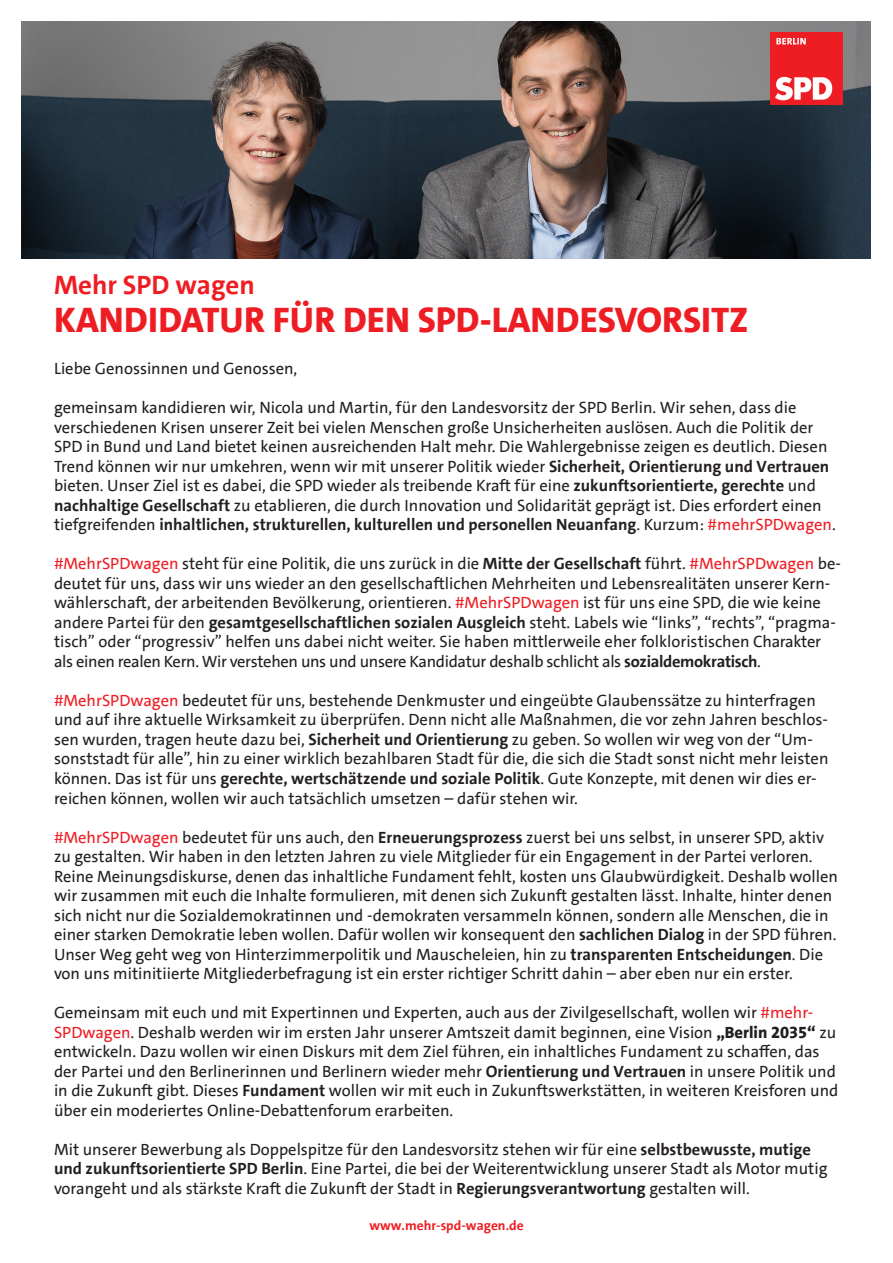
<style>
.page{position:relative;width:893px;height:1263px;background:#fff}
.page>*{position:absolute;margin:0;border:0;box-sizing:border-box;transform-origin:0 0}
.t1{font:800 36px "SPD The Sans";color:#ee1d23}
.t2{font:700 27px "SPD The Sans";color:#ee1d23}
.t3{font:16.5px/19.5px "SPD The Sans";color:#231f20}
.t4{font:700 13.5px "SPD The Sans";color:#ee1d23}
.s1{font-weight:700}
.s2{color:#ee1d23}
.s3{font-weight:800}
</style>
<div class="page">
<img style="left:21px;top:21px;width:850px;height:237px">
<div style="left:771px;top:33px;width:72px;height:72px;background:#ee1d23"></div>
<svg style="left:775px;top:77px;width:57px;height:23px"></svg>
<svg style="left:776px;top:38px;width:30px;height:6px"></svg>
<h2 class="t2" style="left:54px;top:274px;width:202px">Mehr SPD wagen</h2>
<h1 class="t1" style="left:54px;top:301px;width:696px">KANDIDATUR FÜR DEN SPD-LANDESVORSITZ</h1>
<p class="t3" style="left:54px;top:361px;width:245px">Liebe Genossinnen und Genossen,</p>
<p class="t3" style="left:54px;top:400px;width:783px">gemeinsam kandidieren wir, Nicola und Martin, für den Landesvorsitz der SPD Berlin. Wir sehen, dass die verschiedenen Krisen unserer Zeit bei vielen Menschen große Unsicherheiten auslösen. Auch die Politik der SPD in Bund und Land bietet keinen ausreichenden Halt mehr. Die Wahlergebnisse zeigen es deutlich. Diesen Trend können wir nur umkehren, wenn wir mit unserer Politik wieder <span class="s1">Sicherheit, Orientierung und Vertrauen </span>bieten. Unser Ziel ist es dabei, die SPD wieder als treibende Kraft für eine <span class="s1">zukunftsorientierte, gerechte</span> und <span class="s1">nachhaltige Gesellschaft</span> zu etablieren, die durch Innovation und Solidarität geprägt ist. Dies erfordert einen tiefgreifenden <span class="s1">inhaltlichen, strukturellen, kulturellen und personellen Neuanfang</span>. Kurzum: <span class="s2">#mehrSPDwagen</span>.</p>
<p class="t3" style="left:54px;top:556px;width:788px"><span class="s2">#MehrSPDwagen</span> steht für eine Politik, die uns zurück in die <span class="s1">Mitte der Gesellschaft</span> führt. <span class="s2">#MehrSPDwagen</span> be&shy;deutet für uns, dass wir uns wieder an den gesellschaftlichen Mehrheiten und Lebensrealitäten unserer Kern&shy;wählerschaft, der arbeitenden Bevölkerung, orientieren. <span class="s2">#MehrSPDwagen</span> ist für uns eine SPD, die wie keine andere Partei für den <span class="s1">gesamtgesellschaftlichen sozialen Ausgleich</span> steht. Labels wie “links”, “rechts”, “pragma&shy;tisch” oder “progressiv” helfen uns dabei nicht weiter. Sie haben mittlerweile eher folkloristischen Charakter als einen realen Kern. Wir verstehen uns und unsere Kandidatur deshalb schlicht als <span class="s1">sozialdemokratisch</span>.</p>
<p class="t3" style="left:54px;top:692px;width:776px"><span class="s2">#MehrSPDwagen</span> bedeutet für uns, bestehende Denkmuster und eingeübte Glaubenssätze zu hinterfragen und auf ihre aktuelle Wirksamkeit zu überprüfen. Denn nicht alle Maßnahmen, die vor zehn Jahren beschlos&shy;sen wurden, tragen heute dazu bei, <span class="s1">Sicherheit und Orientierung</span> zu geben. So wollen wir weg von der “Um&shy;sonststadt für alle”, hin zu einer wirklich bezahlbaren Stadt für die, die sich die Stadt sonst nicht mehr leisten können. Das ist für uns <span class="s1">gerechte, wertschätzende und soziale Politik</span>. Gute Konzepte, mit denen wir dies er&shy;reichen können, wollen wir auch tatsächlich umsetzen – dafür stehen wir.</p>
<p class="t3" style="left:54px;top:829px;width:786px"><span class="s2">#MehrSPDwagen</span> bedeutet für uns auch, den <span class="s1">Erneuerungsprozess</span> zuerst bei uns selbst, in unserer SPD, aktiv zu gestalten. Wir haben in den letzten Jahren zu viele Mitglieder für ein Engagement in der Partei verloren.<br>Reine Meinungsdiskurse, denen das inhaltliche Fundament fehlt, kosten uns Glaubwürdigkeit. Deshalb wollen wir zusammen mit euch die Inhalte formulieren, mit denen sich Zukunft gestalten lässt. Inhalte, hinter denen sich nicht nur die Sozialdemokratinnen und -demokraten versammeln können, sondern alle Menschen, die in einer starken Demokratie leben wollen. Dafür wollen wir konsequent den <span class="s1">sachlichen Dialog</span> in der SPD führen.<br>Unser Weg geht weg von Hinterzimmerpolitik und Mauscheleien, hin zu <span class="s1">transparenten Entscheidungen</span>. Die von uns mitinitiierte Mitgliederbefragung ist ein erster richtiger Schritt dahin – aber eben nur ein erster.</p>
<p class="t3" style="left:54px;top:1004px;width:786px">Gemeinsam mit euch und mit Expertinnen und Experten, auch aus der Zivilgesellschaft, wollen wir <span class="s2">#mehr-SPDwagen</span>. Deshalb werden wir im ersten Jahr unserer Amtszeit damit beginnen, eine Vision <span class="s3">„Berlin 2035“</span> zu entwickeln. Dazu wollen wir einen Diskurs mit dem Ziel führen, ein inhaltliches Fundament zu schaffen, das der Partei und den Berlinerinnen und Berlinern wieder mehr <span class="s1">Orientierung und Vertrauen</span> in unsere Politik und in die Zukunft gibt. Dieses <span class="s1">Fundament</span> wollen wir mit euch in Zukunftswerkstätten, in weiteren Kreisforen und über ein moderiertes Online-Debattenforum erarbeiten.</p>
<p class="t3" style="left:54px;top:1141px;width:775px">Mit unserer Bewerbung als Doppelspitze für den Landesvorsitz stehen wir für eine <span class="s1">selbstbewusste, mutige und zukunftsorientierte SPD Berlin</span>. Eine Partei, die bei der Weiterentwicklung unserer Stadt als Motor mutig vorangeht und als stärkste Kraft die Zukunft der Stadt in <span class="s1">Regierungsverantwortung</span> gestalten will.</p>
<p class="t4" style="left:369px;top:1220px;width:156px">www.mehr-spd-wagen.de</p>
</div>
